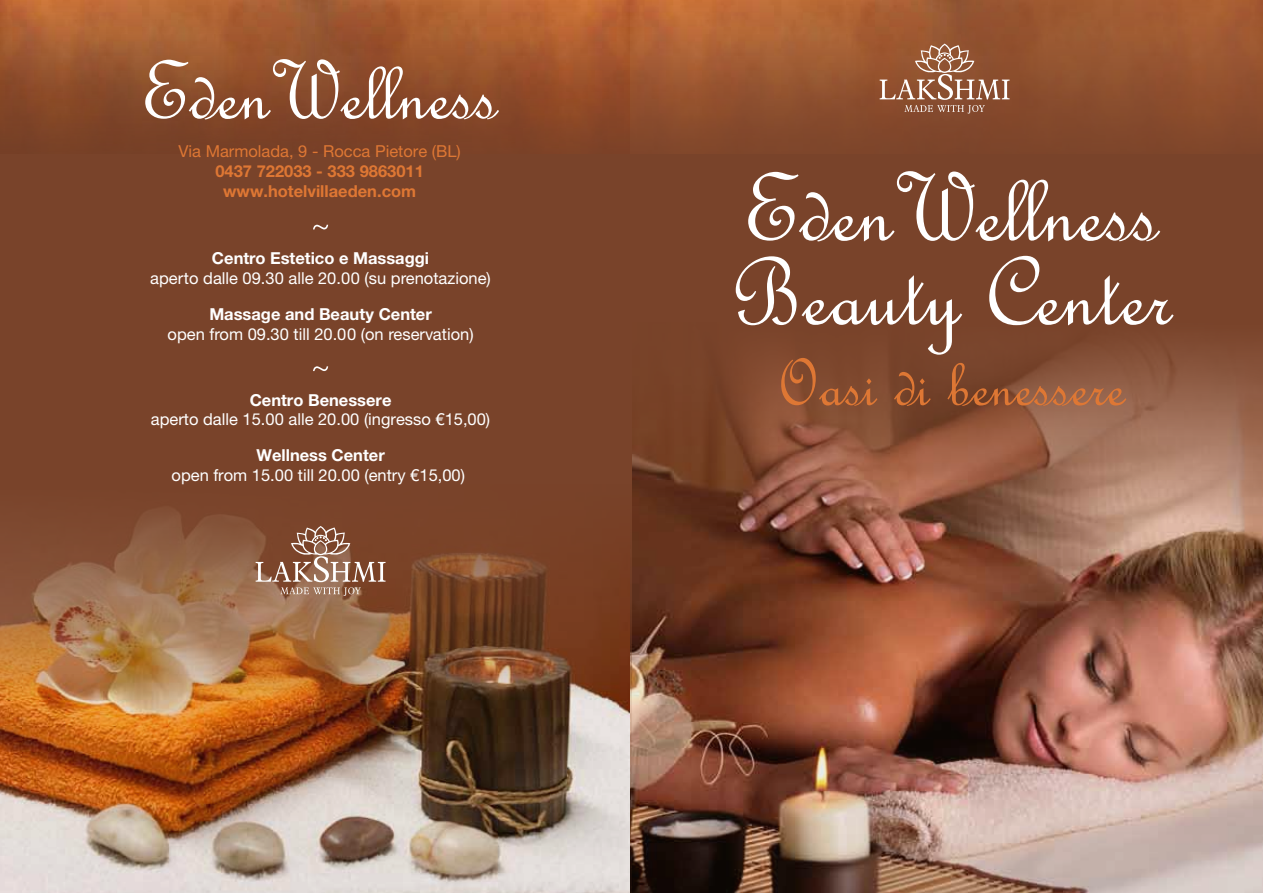
<style>
.page{position:relative;width:1263px;height:893px;background:#fff}
.page>*{position:absolute;margin:0;border:0;box-sizing:border-box;transform-origin:0 0}
.t1{font:104.4px/84px "French Script";color:#fff}
.t2{font:89.7px "French Script";color:#fff}
.t3{font:72px "French Script";color:#de7734}
.t4{font:100 52.5px "Helvetica Neue LT Std";color:#fff}
.t5{font:16.5px "Helvetica Neue LT Std";color:#fff}
.t6{font:700 16.5px "Helvetica Neue LT Std";color:#fff}
.t7{font:700 16.5px/19.8px "Helvetica Neue LT Std";color:#de7734;text-align:center}
.t8{font:16.5px "Helvetica Neue LT Std";color:#de7734}
</style>
<div class="page">
<img style="left:0;top:154px;width:630px;height:739px">
<img style="left:630px;top:154px;width:633px;height:739px">
<img style="left:631px;top:0;width:632px;height:154px">
<img style="left:0;top:0;width:631px;height:154px">
<svg style="left:256px;top:526px;width:129px;height:70px;background:#966b54"></svg>
<svg style="left:880px;top:44px;width:129px;height:70px;background:#9f6a4e"></svg>
<h2 class="t2" style="left:142px;top:36px;width:357px">EdenWellness</h2>
<p class="t8" style="left:178px;top:142px;width:284px">Via Marmolada, 9 - Rocca Pietore (BL)</p>
<p class="t7" style="left:215px;top:161px;width:210px">0437 722033 - 333 9863011 www.hotelvillaeden.com</p>
<h3 class="t4" style="left:316px;top:212px;width:10px">˜</h3>
<p class="t6" style="left:212px;top:248px;width:219px">Centro Estetico e Massaggi</p>
<p class="t5" style="left:150px;top:268px;width:342px">aperto dalle 09.30 alle 20.00 (su prenotazione)</p>
<p class="t6" style="left:209px;top:304px;width:224px">Massage and Beauty Center</p>
<p class="t5" style="left:168px;top:324px;width:307px">open from 09.30 till 20.00 (on reservation)</p>
<h3 class="t4" style="left:316px;top:354px;width:10px">˜</h3>
<p class="t6" style="left:250px;top:390px;width:143px">Centro Benessere</p>
<p class="t5" style="left:151px;top:410px;width:341px">aperto dalle 15.00 alle 20.00 (ingresso €15,00)</p>
<p class="t6" style="left:256px;top:445px;width:130px">Wellness Center</p>
<p class="t5" style="left:172px;top:466px;width:295px">open from 15.00 till 20.00 (entry €15,00)</p>
<h1 class="t1" style="left:731px;top:166px;width:442px">EdenWellness<br>Beauty Center</h1>
<h3 class="t3" style="left:778px;top:339px;width:349px">Oasi di benessere</h3>
</div>
